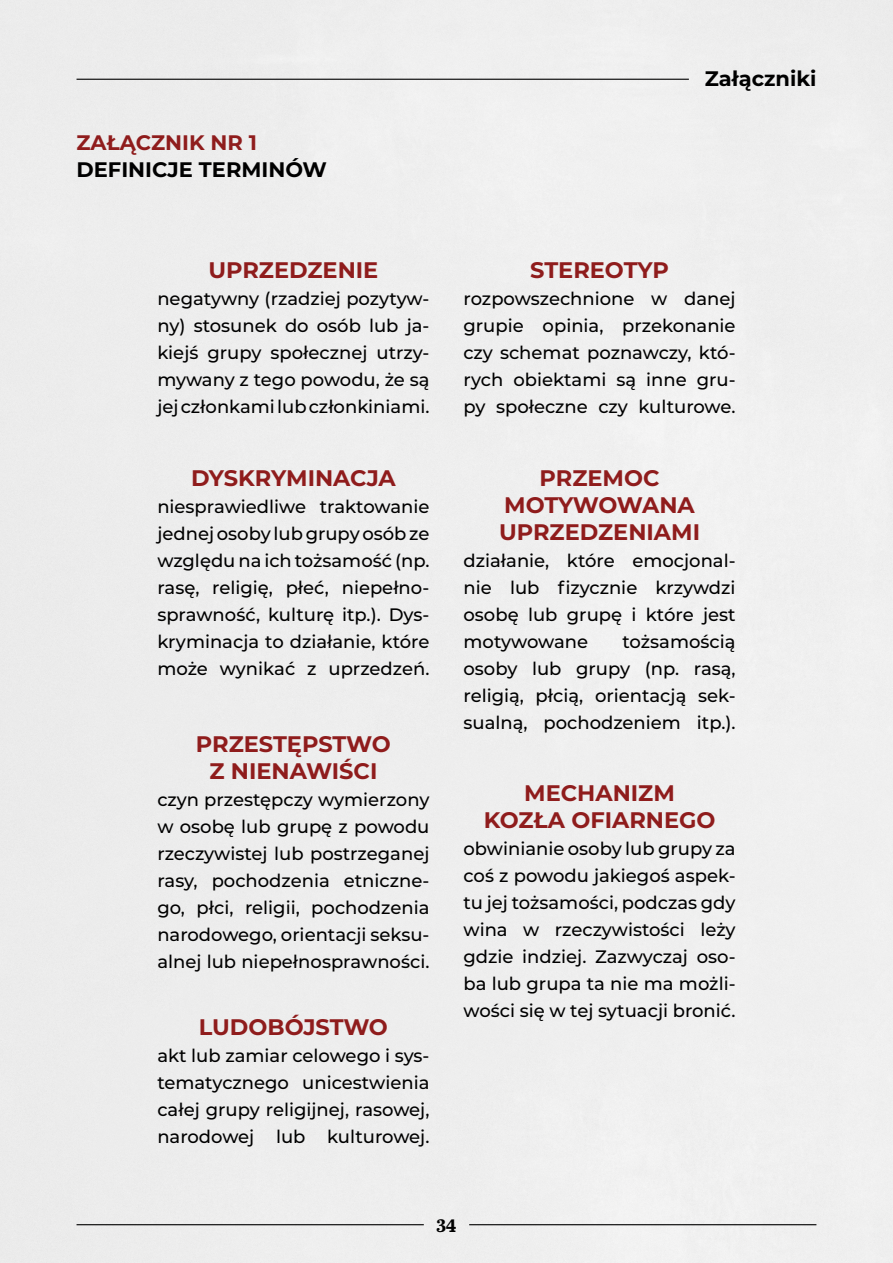
<style>
.page{position:relative;width:893px;height:1263px;background:#fff}
.page>*{position:absolute;margin:0;border:0;box-sizing:border-box;transform-origin:0 0}
.t1{font:700 22.5px/27px "Montserrat";color:#8f1c1c;text-align:center}
.t2{font:700 21px "Montserrat";color:#000}
.t3{font:700 21px "Montserrat";color:#8f1c1c}
.t4{font:500 18px/27px "Montserrat";color:#000;text-align:justify}
.t5{font:700 18px "Abril Text";color:#000}
</style>
<div class="page">
<hr style="left:77px;top:1224px;width:347px;height:1px;background:#000">
<hr style="left:77px;top:79px;width:612px;height:1px;background:#000">
<hr style="left:469px;top:1224px;width:347px;height:1px;background:#000">
<p class="t3" style="left:77px;top:127px;width:182px">ZAŁĄCZNIK NR 1</p>
<p class="t2" style="left:77px;top:154px;width:252px">DEFINICJE TERMINÓW</p>
<p class="t1" style="left:208px;top:255px;width:171px">UPRZEDZENIE</p>
<p class="t4" style="left:157px;top:284px;width:274px">negatywny (rzadziej pozytyw&shy;ny) stosunek do osób lub ja&shy;kiejś grupy społecznej utrzy&shy;mywany z tego powodu, że są jej członkami lub członkiniami.</p>
<p class="t1" style="left:191px;top:464px;width:206px">DYSKRYMINACJA</p>
<p class="t4" style="left:157px;top:493px;width:274px">niesprawiedliwe traktowanie jednej osoby lub grupy osób ze względu na ich tożsamość (np. rasę, religię, płeć, niepełno&shy;sprawność, kulturę itp.). Dys&shy;kryminacja to działanie, które może wynikać z uprzedzeń.</p>
<p class="t1" style="left:196px;top:729px;width:196px">PRZESTĘPSTWO<br>Z NIENAWIŚCI</p>
<p class="t4" style="left:157px;top:785px;width:274px">czyn przestępczy wymierzony w osobę lub grupę z powodu rzeczywistej lub postrzeganej rasy, pochodzenia etniczne&shy;go, płci, religii, pochodzenia narodowego, orientacji seksu&shy;alnej lub niepełnosprawności.</p>
<p class="t1" style="left:199px;top:1012px;width:191px">LUDOBÓJSTWO</p>
<p class="t4" style="left:157px;top:1041px;width:274px">akt lub zamiar celowego i sys&shy;tematycznego unicestwienia całej grupy religijnej, rasowej, narodowej lub kulturowej.</p>
<p class="t2" style="left:705px;top:64px;width:113px">Załączniki</p>
<p class="t1" style="left:530px;top:255px;width:140px">STEREOTYP</p>
<p class="t4" style="left:463px;top:284px;width:274px">rozpowszechnione w danej grupie opinia, przekonanie czy schemat poznawczy, któ&shy;rych obiektami są inne gru&shy;py społeczne czy kulturowe.</p>
<p class="t1" style="left:499px;top:464px;width:202px">PRZEMOC<br>MOTYWOWANA<br>UPRZEDZENIAMI</p>
<p class="t4" style="left:463px;top:547px;width:274px">działanie, które emocjonal&shy;nie lub fizycznie krzywdzi osobę lub grupę i które jest motywowane</p>
<p class="t4" style="left:463px;top:628px;width:274px;text-indent:159px">tożsamością osoby lub grupy (np. rasą, religią, płcią, orientacją sek&shy;sualną, pochodzeniem itp.).</p>
<p class="t1" style="left:484px;top:778px;width:233px">MECHANIZM<br>KOZŁA OFIARNEGO</p>
<p class="t4" style="left:463px;top:834px;width:274px">obwinianie osoby lub grupy za coś z powodu jakiegoś aspek&shy;tu jej tożsamości, podczas gdy wina w rzeczywistości leży gdzie indziej. Zazwyczaj oso&shy;ba lub grupa ta nie ma możli&shy;wości się w tej sytuacji bronić.</p>
<p class="t5" style="left:436px;top:1212px;width:22px">34</p>
</div>
